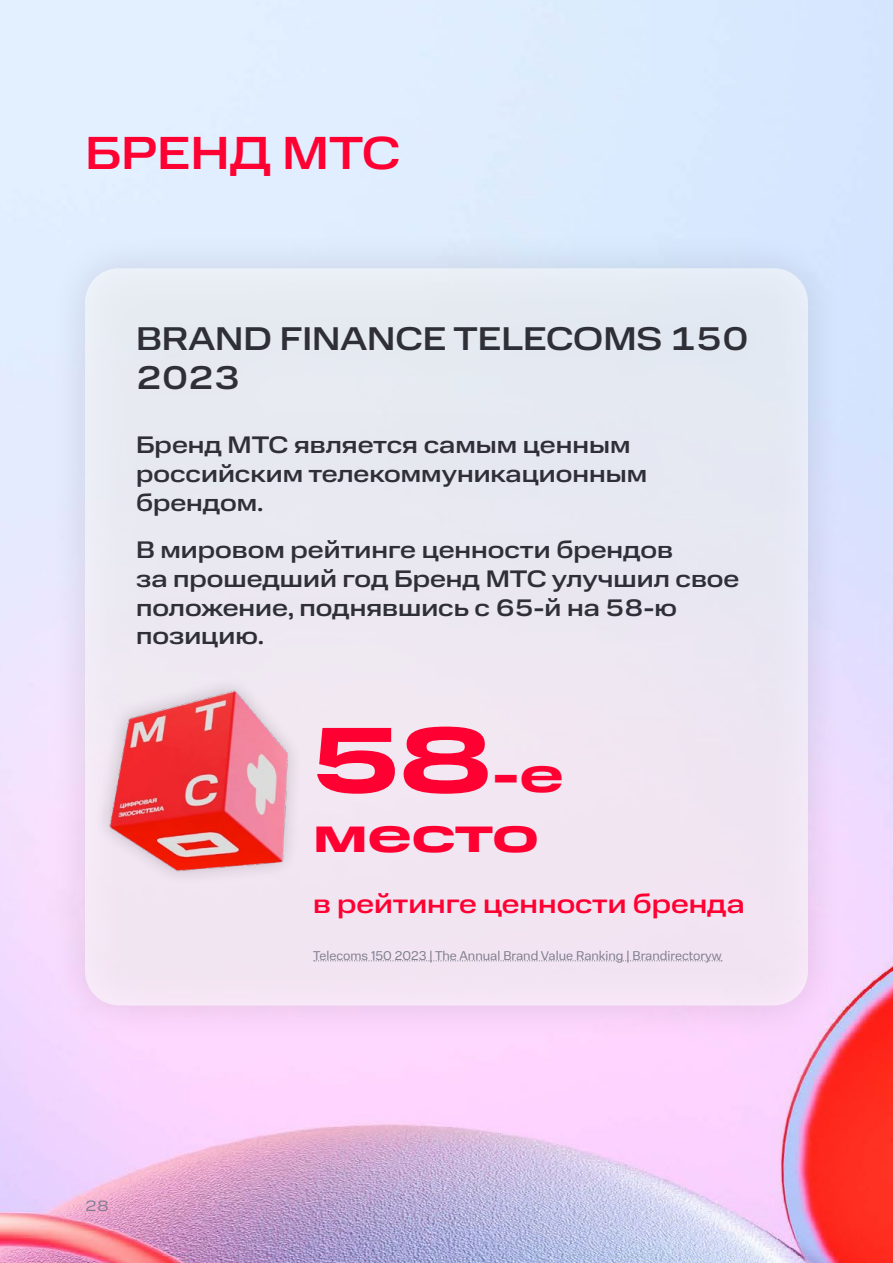
<style>
.page{position:relative;width:893px;height:1263px;background:#fff}
.page>*{position:absolute;margin:0;border:0;box-sizing:border-box;transform-origin:0 0}
.t1{font:700 93.45px "MTS Ultra Extended";color:#ff0032}
.t2{font:700 49.95px "MTS Ultra Extended";letter-spacing:-.005em;color:#ff0032}
.t3{font:500 46.5px "MTS Wide";color:#ff0032}
.t4{font:500 33px/39.6px "MTS Wide";color:#2f2f37}
.t5{font:500 26.7px "MTS Wide";color:#ff0032}
.t6{font:500 24px/28.8px "MTS Wide";color:#2f2f37}
.t7{font:15px "MTS Wide";color:#7e7e8e}
.t8{font:12.75px "MTS Text";color:#7e7e8e}
.s1{font-size:49.95px}
</style>
<div class="page">
<img style="left:0;top:0;width:893px;height:1263px">
<div style="left:48px;top:231px;width:797px;height:812px;background:#000;opacity:.2"></div>
<div style="left:85px;top:268px;width:723px;height:737px;background:#ebe8f2;border-radius:34px"></div>
<div style="left:93px;top:675px;width:212px;height:212px;background:#f1e7f2"></div>
<img style="left:109px;top:691px;width:181px;height:181px">
<svg style="left:314px;top:960px;width:408px;height:1px"></svg>
<h3 class="t3" style="left:85px;top:126px;width:317px">БРЕНД МТС</h3>
<h3 class="t4" style="left:136px;top:319px;width:614px">BRAND FINANCE TELECOMS 150<br>2023</h3>
<p class="t6" style="left:136px;top:431px;width:513px">Бренд МТС является самым ценным российским телекоммуникационным брендом.</p>
<p class="t6" style="left:136px;top:535px;width:605px">В мировом рейтинге ценности брендов<br>за прошедший год Бренд МТС улучшил свое положение, поднявшись с 65-й на 58-ю позицию.</p>
<p class="t7" style="left:85px;top:1198px;width:25px">28</p>
<h1 class="t1" style="left:313px;top:706px;width:252px">58<span class="s1">-е</span></h1>
<h2 class="t2" style="left:313px;top:806px;width:227px">место</h2>
<p class="t5" style="left:313px;top:888px;width:433px">в рейтинге ценности бренда</p>
<p class="t8" style="left:313px;top:948px;width:410px">Telecoms 150 2023 | The Annual Brand Value Ranking | Brandirectoryw</p>
</div>
